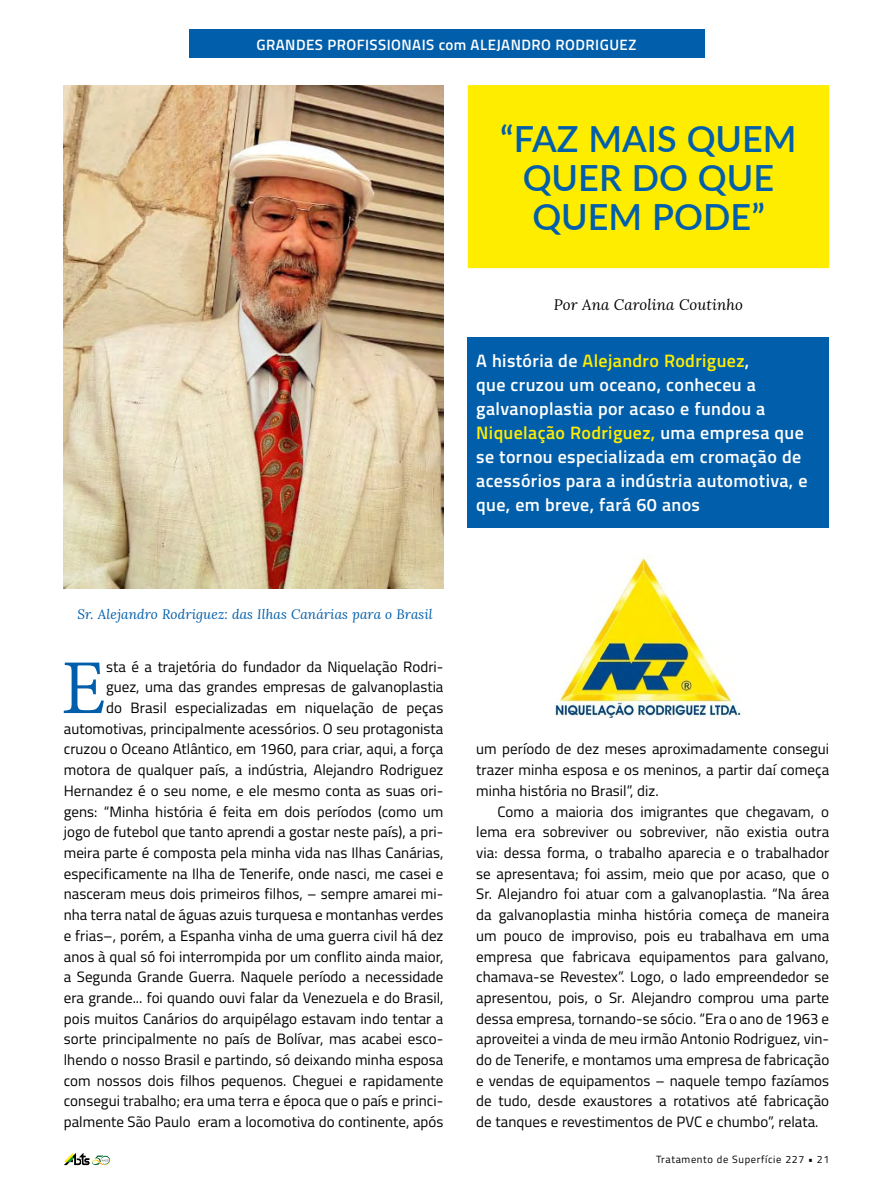
<style>
.page{position:relative;width:893px;height:1191px;background:#fff}
.page>*{position:absolute;margin:0;border:0;box-sizing:border-box;transform-origin:0 0}
.t1{font:83.85px "Adobe Devanagari";color:#005eaa}
.t2{font:600 36px/39px "Lato";color:#005eaa;text-align:center}
.t3{font:600 18px/24px "Titillium";letter-spacing:.02em;color:#fff}
.t4{font:15px/20.7px "Titillium";letter-spacing:.005em;color:#000;text-align:justify}
.t5{font:600 15px "Titillium";letter-spacing:.03em;color:#fff}
.t6{font:italic 15px "Lora";letter-spacing:.01em;color:#000}
.t7{font:italic 13.5px "Lora";letter-spacing:.01em;color:#005eaa}
.t8{font:10.5px "Titillium";letter-spacing:.06em;color:#000}
.s1{color:#ffed00}
</style>
<div class="page">
<div style="left:189px;top:30px;width:515px;height:28px;background:#005eaa"></div>
<img style="left:64px;top:85px;width:379px;height:504px">
<div style="left:468px;top:86px;width:360px;height:181px;background:#ffed00"></div>
<div style="left:468px;top:85px;width:361px;height:183px;border:2px solid #ffed00"></div>
<div style="left:468px;top:337px;width:361px;height:190px;background:#005eaa"></div>
<img style="left:554px;top:557px;width:187px;height:160px">
<svg style="left:64px;top:1152px;width:46px;height:13px"></svg>
<p class="t5" style="left:257px;top:33px;width:381px">GRANDES PROFISSIONAIS com ALEJANDRO RODRIGUEZ</p>
<h2 class="t2" style="left:500px;top:118px;width:298px">“FAZ MAIS QUEM<br>QUER DO QUE<br>QUEM PODE”</h2>
<p class="t6" style="left:554px;top:295px;width:191px">Por Ana Carolina Coutinho</p>
<p class="t3" style="left:476px;top:348px;width:333px">A história de <span class="s1">Alejandro Rodriguez</span>,<br>que cruzou um oceano, conheceu a galvanoplastia por acaso e fundou a <span class="s1">Niquelação Rodriguez,</span> uma empresa que se tornou especializada em cromação de acessórios para a indústria automotiva, e que, em breve, fará 60 anos</p>
<p class="t7" style="left:77px;top:605px;width:357px">Sr. Alejandro Rodriguez: das Ilhas Canárias para o Brasil</p>
<p class="t4" style="left:64px;top:655px;width:381px;text-align:right">sta é a trajetória do fundador da Niquelação Rodri-<br>guez, uma das grandes empresas de galvanoplastia<br>do Brasil especializadas em niquelação de peças automotivas, principalmente acessórios. O seu protagonista cruzou o Oceano Atlântico, em 1960, para criar, aqui, a força motora de qualquer país, a indústria, Alejandro Rodriguez Hernandez é o seu nome, e ele mesmo conta as suas ori&shy;gens: “Minha história é feita em dois períodos (como um jogo de futebol que tanto aprendi a gostar neste país), a pri&shy;meira parte é composta pela minha vida nas Ilhas Canárias, especificamente na Ilha de Tenerife, onde nasci, me casei e nasceram meus dois primeiros filhos, – sempre amarei mi&shy;nha terra natal de águas azuis turquesa e montanhas verdes e frias–, porém, a Espanha vinha de uma guerra civil há dez anos à qual só foi interrompida por um conflito ainda maior, a Segunda Grande Guerra. Naquele período a necessidade era grande... foi quando ouvi falar da Venezuela e do Brasil, pois muitos Canários do arquipélago estavam indo tentar a sorte principalmente no país de Bolívar, mas acabei esco&shy;lhendo o nosso Brasil e partindo, só deixando minha esposa com nossos dois filhos pequenos. Cheguei e rapidamente consegui trabalho; era uma terra e época que o país e princi&shy;palmente São Paulo eram a locomotiva do continente, após</p>
<h1 class="t1" style="left:61px;top:640px;width:46px">E</h1>
<p class="t4" style="left:476px;top:738px;width:354px">um período de dez meses aproximadamente consegui trazer minha esposa e os meninos, a partir daí começa minha história no Brasil”, diz.</p>
<p class="t4" style="left:476px;top:800px;width:354px;text-indent:21px">Como a maioria dos imigrantes que chegavam, o lema era sobreviver ou sobreviver, não existia outra via: dessa forma, o trabalho aparecia e o trabalhador se apresentava; foi assim, meio que por acaso, que o Sr. Alejandro foi atuar com a galvanoplastia. “Na área da galvanoplastia minha história começa de maneira um pouco de improviso, pois eu trabalhava em uma empresa que fabricava equipamentos para galvano, chamava-se Revestex”. Logo, o lado empreendedor se apresentou, pois, o Sr. Alejandro comprou uma parte dessa empresa, tornando-se sócio. “Era o ano de 1963 e aproveitei a vinda de meu irmão Antonio Rodriguez, vin&shy;do de Tenerife, e montamos uma empresa de fabricação e vendas de equipamentos – naquele tempo fazíamos de tudo, desde exaustores a rotativos até fabricação de tanques e revestimentos de PVC e chumbo”, relata.</p>
<p class="t8" style="left:656px;top:1151px;width:175px">Tratamento de Superfície 227 • 21</p>
</div>
